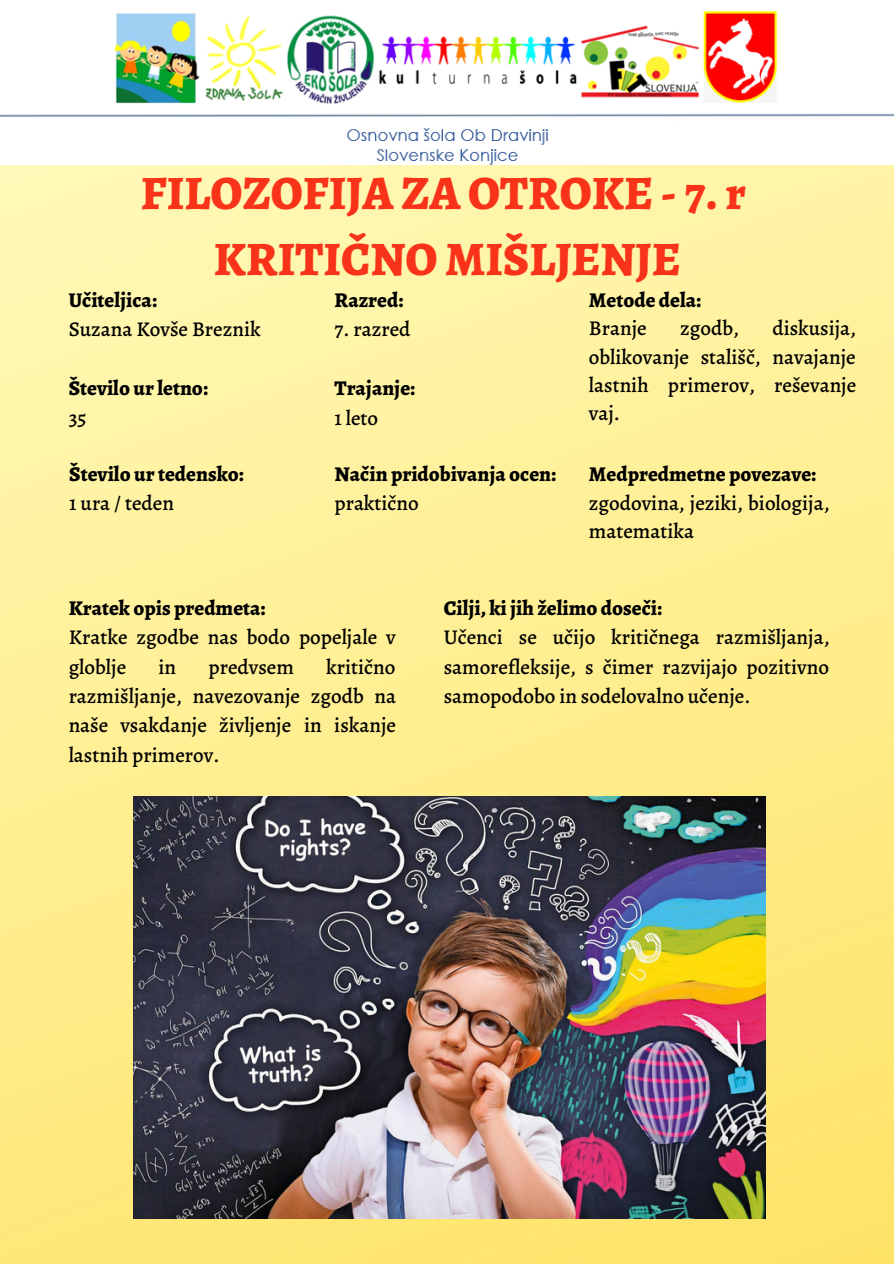
<style>
.page{position:relative;width:894px;height:1264px;background:#fff}
.page>*{position:absolute;margin:0;border:0;box-sizing:border-box;transform-origin:0 0}
.t1{font:800 48px/66.4px "Alegreya";color:#f93319;text-align:center}
.t2{font:500 21px/29.4px "Alegreya";color:#000;text-align:justify}
.t3{font:800 21px "Alegreya";color:#000}
</style>
<div class="page">
<img style="left:0;top:165px;width:893px;height:1098px">
<img style="left:0;top:11px;width:893px;height:154px">
<img style="left:133px;top:796px;width:632px;height:422px">
<h1 class="t1" style="left:141px;top:159px;width:606px">FILOZOFIJA ZA OTROKE - 7. r<br>KRITIČNO MIŠLJENJE</h1>
<p class="t3" style="left:69px;top:285px;width:90px">Učiteljica:</p>
<p class="t2" style="left:69px;top:314px;width:193px">Suzana Kovše Breznik</p>
<p class="t3" style="left:334px;top:285px;width:70px">Razred:</p>
<p class="t2" style="left:334px;top:314px;width:77px">7. razred</p>
<p class="t3" style="left:588px;top:285px;width:114px">Metode dela:</p>
<p class="t2" style="left:588px;top:313px;width:59px">Branje</p>
<p class="t2" style="left:680px;top:313px;width:60px">zgodb,</p>
<p class="t2" style="left:588px;top:314px;width:269px;line-height:28.3px;text-indent:183px">diskusija, oblikovanje stališč, navajanje lastnih primerov, reševanje vaj.</p>
<p class="t3" style="left:69px;top:374px;width:141px">Število ur letno:</p>
<p class="t2" style="left:69px;top:403px;width:19px">35</p>
<p class="t3" style="left:69px;top:459px;width:176px">Število ur tedensko:</p>
<p class="t2" style="left:69px;top:488px;width:106px">1 ura / teden</p>
<p class="t3" style="left:334px;top:374px;width:82px">Trajanje:</p>
<p class="t2" style="left:334px;top:403px;width:45px">1 leto</p>
<p class="t3" style="left:334px;top:460px;width:223px">Način pridobivanja ocen:</p>
<p class="t2" style="left:334px;top:488px;width:86px">praktično</p>
<p class="t3" style="left:588px;top:460px;width:229px">Medpredmetne povezave:</p>
<p class="t2" style="left:588px;top:488px;width:242px;line-height:28.3px">zgodovina, jeziki, biologija, matematika</p>
<p class="t3" style="left:69px;top:593px;width:198px">Kratek opis predmeta:</p>
<p class="t2" style="left:69px;top:622px;width:328px">Kratke zgodbe nas bodo popeljale v globlje</p>
<p class="t2" style="left:69px;top:652px;width:329px;text-indent:257px">kritično razmišljanje, navezovanje zgodb na naše vsakdanje življenje in iskanje lastnih primerov.</p>
<p class="t2" style="left:158px;top:652px;width:19px">in</p>
<p class="t2" style="left:208px;top:652px;width:87px">predvsem</p>
<p class="t3" style="left:443px;top:593px;width:220px">Cilji, ki jih želimo doseči:</p>
<p class="t2" style="left:443px;top:622px;width:387px">Učenci se učijo kritičnega razmišljanja, samorefleksije, s čimer razvijajo pozitivno samopodobo in sodelovalno učenje.</p>
</div>
